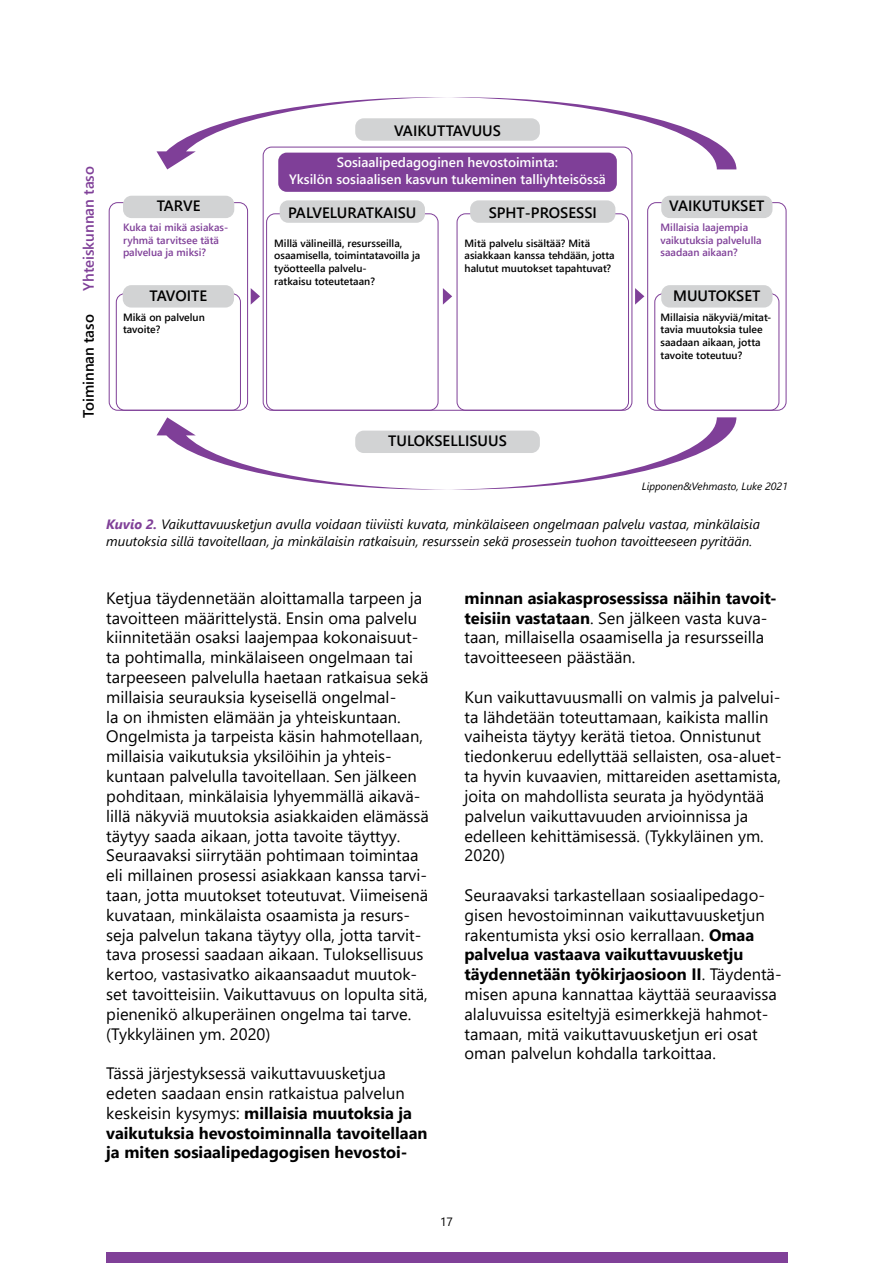
<style>
.page{position:relative;width:893px;height:1263px;background:#fff}
.page>*{position:absolute;margin:0;border:0;box-sizing:border-box;transform-origin:0 0}
.Leipis{font:16.5px/19.8px "Segoe UI";color:#000}
.Leipis-2{font:700 16.5px/19.8px "Segoe UI";color:#000}
.t1{font:600 15px "Segoe UI";color:#000}
.t2{font:600 15px "Segoe UI";color:#7f3f98}
.Taulukko_ja_kuvateks{font:italic 13.5px/16.2px "Segoe UI";color:#000}
.t3{font:600 13.5px/16.2px "Segoe UI";color:#fff;text-align:center}
.t4{font:12px "Segoe UI";color:#000}
.t5{font:600 10.5px/12.6px "Segoe UI";color:#000}
.t6{font:600 10.5px/12.6px "Segoe UI";color:#7f3f98}
.t7{font:italic 10.5px "Segoe UI";color:#000}
.s1{font-weight:700;color:#804098}
.s2{font-weight:400}
.s3{font-weight:700}
</style>
<div class="page">
<div style="left:106px;top:1252px;width:682px;height:11px;background:#804098"></div>
<svg style="left:157px;top:417px;width:579px;height:73px"></svg>
<svg style="left:157px;top:97px;width:579px;height:72px"></svg>
<div style="left:109px;top:202px;width:139px;height:209px;border:1px solid #7f3f98;border-radius:9px"></div>
<div style="left:116px;top:293px;width:125px;height:118px;border:1px solid #7f3f98;border-radius:9px"></div>
<div style="left:647px;top:202px;width:139px;height:209px;border:1px solid #7f3f98;border-radius:9px"></div>
<div style="left:654px;top:293px;width:125px;height:118px;border:1px solid #7f3f98;border-radius:9px"></div>
<div style="left:266px;top:213px;width:172px;height:198px;border:1px solid #7f3f98;border-radius:9px"></div>
<div style="left:457px;top:213px;width:172px;height:198px;border:1px solid #7f3f98;border-radius:9px"></div>
<div style="left:263px;top:147px;width:369px;height:264px;border:1px solid #7f3f98;border-radius:9px"></div>
<div style="left:278px;top:153px;width:339px;height:39px;background:#7f3f98;border-radius:9px"></div>
<div style="left:355px;top:118px;width:185px;height:23px;background:#d2d3d4;border-radius:9px"></div>
<div style="left:355px;top:431px;width:185px;height:22px;background:#d2d3d4;border-radius:9px"></div>
<div style="left:123px;top:285px;width:111px;height:23px;background:#d2d3d4;border-radius:9px"></div>
<div style="left:123px;top:196px;width:111px;height:22px;background:#d2d3d4;border-radius:9px"></div>
<div style="left:661px;top:196px;width:111px;height:22px;background:#d2d3d4;border-radius:9px"></div>
<div style="left:661px;top:285px;width:111px;height:23px;background:#d2d3d4;border-radius:9px"></div>
<div style="left:280px;top:200px;width:145px;height:23px;background:#d2d3d4;border-radius:9px"></div>
<div style="left:470px;top:200px;width:145px;height:23px;background:#d2d3d4;border-radius:9px"></div>
<svg style="left:251px;top:288px;width:9px;height:17px"></svg>
<svg style="left:443px;top:288px;width:9px;height:17px"></svg>
<svg style="left:635px;top:288px;width:9px;height:17px"></svg>
<p class="t2" style="left:74px;top:291px;width:126px;rotate:-90deg">Yhteiskunnan taso</p>
<p class="t1" style="left:74px;top:418px;width:105px;rotate:-90deg">Toiminnan taso</p>
<p class="t1" style="left:394px;top:116px;width:108px">VAIKUTTAVUUS</p>
<p class="t1" style="left:157px;top:192px;width:45px">TARVE</p>
<p class="t3" style="left:289px;top:153px;width:318px">Sosiaalipedagoginen hevostoiminta:<br>Yksilön sosiaalisen kasvun tukeminen talliyhteisössä</p>
<p class="t1" style="left:288px;top:198px;width:130px">PALVELURATKAISU</p>
<p class="t1" style="left:489px;top:198px;width:110px">SPHT-PROSESSI</p>
<p class="t1" style="left:669px;top:192px;width:97px">VAIKUTUKSET</p>
<p class="t6" style="left:123px;top:220px;width:107px">Kuka tai mikä asiakas&shy;ryhmä tarvitsee tätä palvelua ja miksi?</p>
<p class="t6" style="left:660px;top:220px;width:103px">Millaisia laajempia vaikutuksia palvelulla saadaan aikaan?</p>
<p class="t5" style="left:274px;top:236px;width:148px">Millä välineillä, resursseilla, osaamisella, toimintatavoilla ja työotteella palvelu-<br>ratkaisu toteutetaan?</p>
<p class="t5" style="left:465px;top:236px;width:152px">Mitä palvelu sisältää? Mitä asiakkaan kanssa tehdään, jotta halutut muutokset tapahtuvat?</p>
<p class="t1" style="left:150px;top:281px;width:59px">TAVOITE</p>
<p class="t1" style="left:673px;top:281px;width:89px">MUUTOKSET</p>
<p class="t5" style="left:123px;top:310px;width:83px">Mikä on palvelun tavoite?</p>
<p class="t1" style="left:388px;top:427px;width:120px">TULOKSELLISUUS</p>
<p class="t5" style="left:660px;top:310px;width:112px">Millaisia näkyviä/mitat&shy;tavia muutoksia tulee saadaan aikaan, jotta tavoite toteutuu?</p>
<p class="t7" style="left:642px;top:476px;width:147px">Lipponen&amp;Vehmasto, Luke 2021</p>
<p class="Taulukko_ja_kuvateks" style="left:106px;top:514px;width:655px"><span class="s1">Kuvio 2.</span> Vaikuttavuusketjun avulla voidaan tiiviisti kuvata, minkälaiseen ongelmaan palvelu vastaa, minkälaisia muutoksia sillä tavoitellaan, ja minkälaisin ratkaisuin, resurssein sekä prosessein tuohon tavoitteeseen pyritään.</p>
<p class="Leipis" style="left:106px;top:587px;width:324px">Ketjua täydennetään aloittamalla tarpeen ja tavoitteen määrittelystä. Ensin oma palvelu kiinnitetään osaksi laajempaa kokonaisuut&shy;ta pohtimalla, minkälaiseen ongelmaan tai tarpeeseen palvelulla haetaan ratkaisua sekä millaisia seurauksia kyseisellä ongelmal-<br>la on ihmisten elämään ja yhteiskuntaan.<br>Ongelmista ja tarpeista käsin hahmotellaan, millaisia vaikutuksia yksilöihin ja yhteis&shy;kuntaan palvelulla tavoitellaan. Sen jälkeen pohditaan, minkälaisia lyhyemmällä aikavä&shy;lillä näkyviä muutoksia asiakkaiden elämässä täytyy saada aikaan, jotta tavoite täyttyy.<br>Seuraavaksi siirrytään pohtimaan toimintaa eli millainen prosessi asiakkaan kanssa tarvi&shy;taan, jotta muutokset toteutuvat. Viimeisenä kuvataan, minkälaista osaamista ja resurs&shy;seja palvelun takana täytyy olla, jotta tarvit&shy;tava prosessi saadaan aikaan. Tuloksellisuus kertoo, vastasivatko aikaansaadut muutok&shy;set tavoitteisiin. Vaikuttavuus on lopulta sitä, pienenikö alkuperäinen ongelma tai tarve. (Tykkyläinen ym. 2020)</p>
<p class="Leipis-2" style="left:106px;top:1062px;width:323px"><span class="s2">Tässä järjestyksessä vaikuttavuusketjua edeten saadaan ensin ratkaistua palvelun keskeisin kysymys:</span> millaisia muutoksia ja vaikutuksia hevostoiminnalla tavoitellaan ja miten sosiaalipedagogisen hevostoi-</p>
<p class="Leipis" style="left:465px;top:587px;width:314px"><span class="s3">minnan asiakasprosessissa näihin tavoit&shy;teisiin vastataan</span>. Sen jälkeen vasta kuva&shy;taan, millaisella osaamisella ja resursseilla tavoitteeseen päästään.</p>
<p class="Leipis" style="left:465px;top:686px;width:319px">Kun vaikuttavuusmalli on valmis ja palvelui&shy;ta lähdetään toteuttamaan, kaikista mallin vaiheista täytyy kerätä tietoa. Onnistunut tiedonkeruu edellyttää sellaisten, osa-aluet&shy;ta hyvin kuvaavien, mittareiden asettamista, joita on mahdollista seurata ja hyödyntää palvelun vaikuttavuuden arvioinnissa ja edelleen kehittämisessä. (Tykkyläinen ym.<br>2020)</p>
<p class="Leipis" style="left:465px;top:884px;width:318px">Seuraavaksi tarkastellaan sosiaalipedago&shy;gisen hevostoiminnan vaikuttavuusketjun rakentumista yksi osio kerrallaan. <span class="s3">Omaa palvelua vastaava vaikuttavuusketju täydennetään työkirjaosioon II</span>. Täydentä&shy;misen apuna kannattaa käyttää seuraavissa alaluvuissa esiteltyjä esimerkkejä hahmot&shy;tamaan, mitä vaikuttavuusketjun eri osat oman palvelun kohdalla tarkoittaa.</p>
<p class="t4" style="left:440px;top:1211px;width:14px">17</p>
</div>
